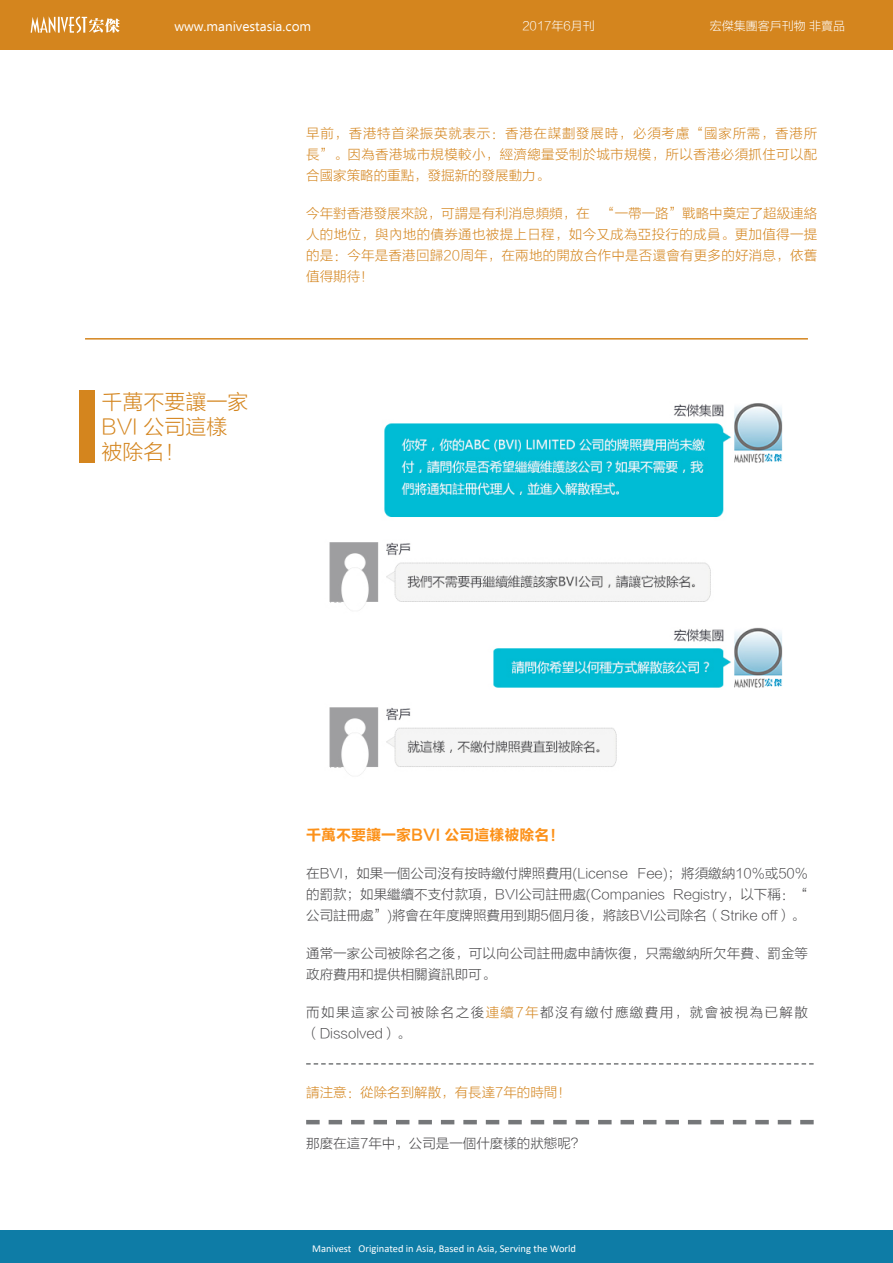
<style>
.page{position:relative;width:893px;height:1263px;background:#fff}
.page>*{position:absolute;margin:0;border:0;box-sizing:border-box;transform-origin:0 0}
.t1{font:21px/25.2px "FZLTKHK GBK1 0";color:#d4851e}
.t2{font:15px "FZLTCHK GBK1 0";color:#fc9119}
.t3{font:13.5px/21px "FZLTKHK GBK1 0";letter-spacing:.02em;color:#d4851e;text-align:justify}
.t4{font:13.5px/21px "FZLTKHK GBK1 0";color:#464547;text-align:justify}
.t5{font:13.5px/21px "FZLTKHK GBK1 0";letter-spacing:.11em;color:#464547}
.t6{font:13.5px "Ebrima";color:#fff}
.t7{font:13.5px "FZLTKHK GBK1 0";color:#d4851e}
.t8{font:12px "FZLTKHK GBK1 0";color:#fff}
.t9{font:10.5px "Calibri";color:#fff}
.s1{color:#d4851e}
</style>
<div class="page">
<div style="left:0;top:0;width:893px;height:50px;background:#d4851e"></div>
<svg style="left:31px;top:16px;width:89px;height:17px"></svg>
<div style="left:0;top:1231px;width:893px;height:32px;background:#0e7ca6"></div>
<hr style="left:85px;top:338px;width:723px;height:2px;background:#d4851e">
<div style="left:79px;top:390px;width:16px;height:72px;background:#d4851e"></div>
<img style="left:329px;top:403px;width:454px;height:373px">
<svg style="left:306px;top:1063px;width:508px;height:1px"></svg>
<svg style="left:306px;top:1120px;width:508px;height:4px"></svg>
<p class="t6" style="left:174px;top:16px;width:138px">www.manivestasia.com</p>
<p class="t8" style="left:710px;top:19px;width:137px">宏傑集團客戶刊物 非賣品</p>
<p class="t8" style="left:522px;top:19px;width:74px">2017年6月刊</p>
<h1 class="t1" style="left:101px;top:390px;width:148px">千萬不要讓一家<br>BVI 公司這樣被除名！</h1>
<p class="t3" style="left:306px;top:123px;width:513px">早前，香港特首梁振英就表示：香港在謀劃發展時，必須考慮“國家所需，香港所長”。因為香港城市規模較小，經濟總量受制於城市規模，所以香港必須抓住可以配合國家策略的重點，發掘新的發展動力。</p>
<p class="t3" style="left:306px;top:203px;width:513px">今年對香港發展來說，可謂是有利消息頻頻，在 “一帶一路”戰略中奠定了超級連絡人的地位，與內地的債券通也被提上日程，如今又成為亞投行的成員。更加值得一提的是：今年是香港回歸20周年，在兩地的開放合作中是否還會有更多的好消息，依舊值得期待！</p>
<p class="t2" style="left:306px;top:826px;width:260px">千萬不要讓一家BVI 公司這樣被除名！</p>
<p class="t4" style="left:306px;top:863px;width:503px">在BVI，如果一個公司沒有按時繳付牌照費用(License Fee)；將須繳納10%或50%的罰款；如果繼續不支付款項，BVI公司註冊處(Companies Registry，以下稱：“公司註冊處”)將會在年度牌照費用到期5個月後，將該BVI公司除名（Strike off）。</p>
<p class="t4" style="left:306px;top:943px;width:503px">通常一家公司被除名之後，可以向公司註冊處申請恢復，只需繳納所欠年費、罰金等政府費用和提供相關資訊即可。</p>
<p class="t5" style="left:306px;top:1002px;width:503px">而如果這家公司被除名之後<span class="s1">連續7年</span>都沒有繳付應繳費用，就會被視為已解散（Dissolved）。</p>
<p class="t7" style="left:306px;top:1085px;width:266px">請注意：從除名到解散，有長達7年的時間！</p>
<p class="t4" style="left:306px;top:1133px;width:280px">那麼在這7年中，公司是一個什麼樣的狀態呢？</p>
<p class="t9" style="left:312px;top:1241px;width:265px">Manivest Originated in Asia, Based in Asia, Serving the World</p>
</div>
